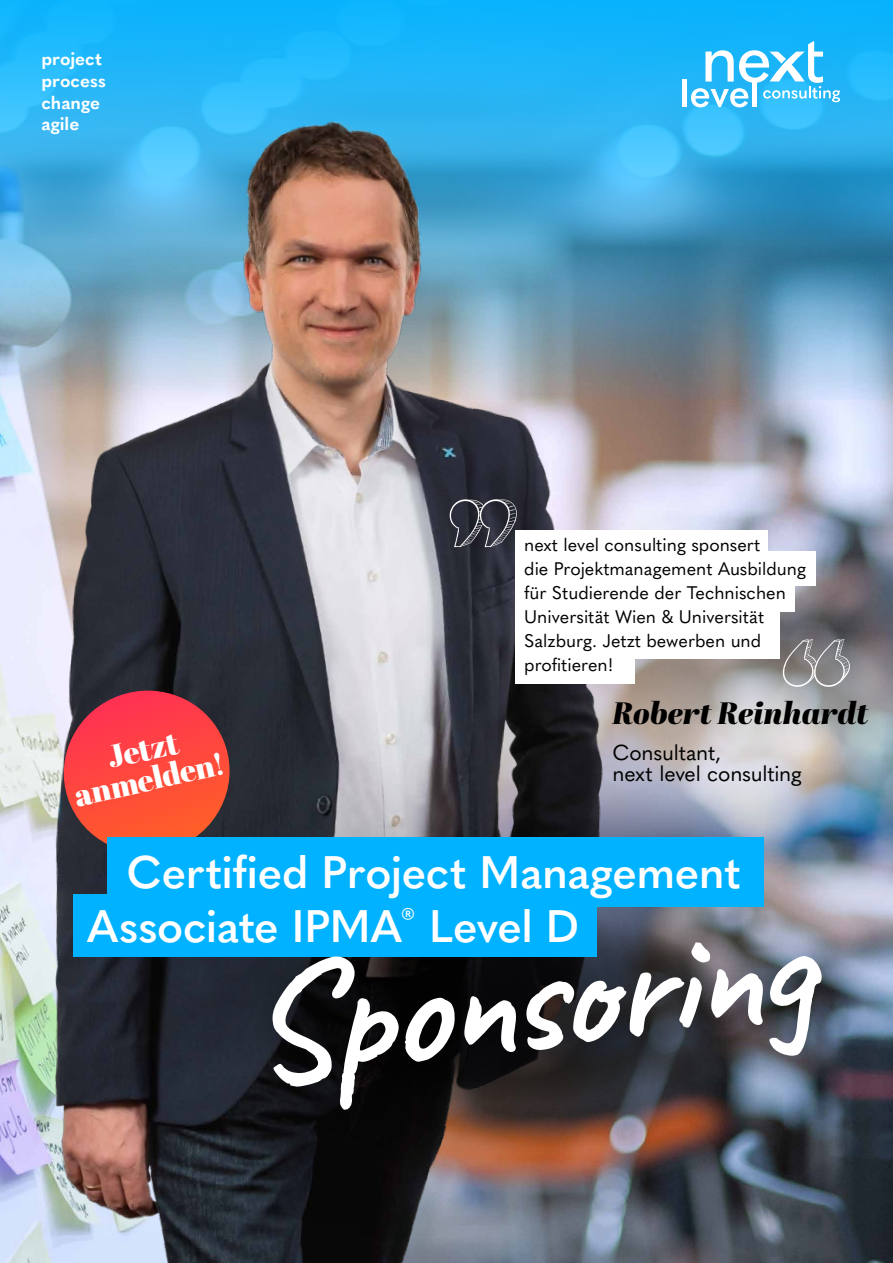
<style>
.page{position:relative;width:893px;height:1263px;background:#fff}
.page>*{position:absolute;margin:0;border:0;box-sizing:border-box;transform-origin:0 0}
.t1{font:600 165px "Caveat";color:#fff}
.t2{font:600 45px/54px "Quasimoda";letter-spacing:-.01em;color:#fff}
.t3{font:31.5px/29.8px "Abril Fatface";color:#fff;text-align:center}
.t4{font:italic 30.9px "Abril Fatface";letter-spacing:-.005em;color:#000}
.t5{font:21.45px/21.5px "Quasimoda";letter-spacing:-.01em;color:#000}
.t6{font:18px/24px "Quasimoda";color:#000}
.t7{font:700 18px/21.6px "Quasimoda";letter-spacing:-.005em;color:#fff}
</style>
<div class="page">
<img style="left:0;top:400px;width:893px;height:863px">
<svg style="left:0;top:0;width:893px;height:400px;background:#30b0eb"></svg>
<div style="left:269px;top:468px;width:624px;height:533px;background:#000;opacity:.75"></div>
<svg style="left:830px;top:626px;width:63px;height:126px;background:#8f9297"></svg>
<img style="left:40px;top:43px;width:790px;height:1220px">
<div style="left:102px;top:752px;width:791px;height:509px;background:#000;opacity:.75"></div>
<svg style="left:250px;top:909px;width:498px;height:196px;background:#1b1c1f"></svg>
<div style="left:515px;top:621px;width:265px;height:37px;background:#fff"></div>
<div style="left:515px;top:578px;width:280px;height:34px;background:#fff"></div>
<div style="left:515px;top:551px;width:301px;height:34px;background:#fff"></div>
<div style="left:515px;top:530px;width:253px;height:38px;background:#fff"></div>
<div style="left:515px;top:602px;width:265px;height:35px;background:#fff"></div>
<svg style="left:781px;top:639px;width:70px;height:49px;background:#8e8d8f"></svg>
<svg style="left:449px;top:498px;width:69px;height:49px;background:#474852"></svg>
<div style="left:515px;top:649px;width:120px;height:35px;background:#fff"></div>
<svg style="left:54px;top:691px;width:186px;height:172px;background:#c94946"></svg>
<div style="left:73px;top:893px;width:523px;height:63px;background:#00b2ff"></div>
<div style="left:107px;top:838px;width:657px;height:69px;background:#00b2ff"></div>
<hr style="left:683px;top:79px;width:4px;height:28px;background:#fff">
<svg style="left:691px;top:41px;width:149px;height:66px"></svg>
<p class="t7" style="left:41px;top:47px;width:66px">project process change agile</p>
<h3 class="t3" style="left:65px;top:750px;width:155px;rotate:-12deg">Jetzt anmelden!</h3>
<p class="t6" style="left:524px;top:532px;width:283px">next level consulting sponsert<br>die Projektmanagement Ausbildung für Studierende der Technischen<br>Universität Wien &amp; Universität<br>Salzburg. Jetzt bewerben und profitieren!</p>
<h3 class="t4" style="left:612px;top:691px;width:257px">Robert Reinhardt</h3>
<p class="t5" style="left:612px;top:740px;width:191px">Consultant,<br>next level consulting</p>
<h2 class="t2" style="left:87px;top:842px;width:655px;text-indent:39px">Certified Project Management<br>Associate IPMA<sup>®</sup> Level D</h2>
<h1 class="t1" style="left:236px;top:923px;width:569px;rotate:-6deg">Sponsoring</h1>
</div>
